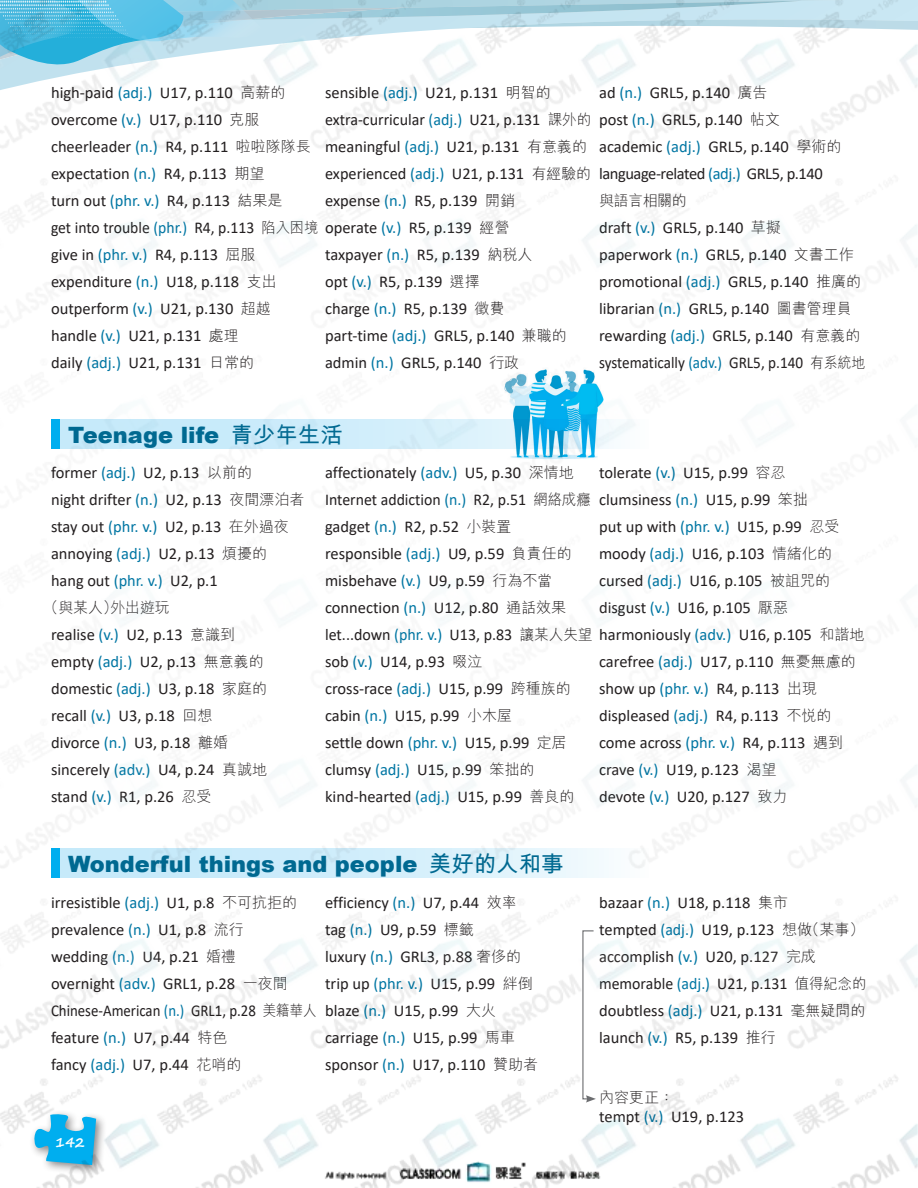
<style>
.page{position:relative;width:918px;height:1188px;background:#fff}
.page>*{position:absolute;margin:0;border:0;box-sizing:border-box;transform-origin:0 0}
.t1{font:900 22.5px "Arial";color:#006991}
.t2{font:16.5px/27px "Calibri";color:#231f20}
.t3{font:300 15px "M Hei HK";color:#231f20}
.t4{font:700 13.5px "Segoe Script";color:#fff}
.s1{color:#0076a3}
.s2{font-family:"M Hei HK";font-weight:300;font-size:15px}
.s3{font-family:"M Hei HK";font-weight:700}
</style>
<div class="page">
<img style="left:0;top:0;width:918px;height:1188px">
<p class="t2" style="left:51px;top:79px;width:460px">high-paid <span class="s1">(adj.)</span> U17, p.110 <span class="s2">高薪的<br></span>overcome <span class="s1">(v.)</span> U17, p.110 <span class="s2">克服<br></span>cheerleader <span class="s1">(n.)</span> R4, p.111 <span class="s2">啦啦隊隊長<br></span>expectation <span class="s1">(n.)</span> R4, p.113 <span class="s2">期望<br></span>turn out <span class="s1">(phr. v.)</span> R4, p.113 <span class="s2">結果是<br></span>get into trouble <span class="s1">(phr.)</span> R4, p.113 <span class="s2">陷入困境</span> operate <span class="s1">(v.)</span> R5, p.139 <span class="s2">經營</span>give in <span class="s1">(phr. v.)</span> R4, p.113 <span class="s2">屈服<br></span>expenditure <span class="s1">(n.)</span> U18, p.118 <span class="s2">支出<br></span>outperform <span class="s1">(v.)</span> U21, p.130 <span class="s2">超越<br></span>handle <span class="s1">(v.)</span> U21, p.131 <span class="s2">處理<br></span>daily <span class="s1">(adj.)</span> U21, p.131 <span class="s2">日常的</span></p>
<p class="t2" style="left:325px;top:79px;width:268px">sensible <span class="s1">(adj.)</span> U21, p.131 <span class="s2">明智的</span>extra-curricular <span class="s1">(adj.)</span> U21, p.131 <span class="s2">課外的</span>meaningful <span class="s1">(adj.)</span> U21, p.131 <span class="s2">有意義的</span>experienced <span class="s1">(adj.)</span> U21, p.131 <span class="s2">有經驗的</span>expense <span class="s1">(n.)</span> R5, p.139 <span class="s2">開銷</span></p>
<p class="t2" style="left:325px;top:241px;width:243px">taxpayer <span class="s1">(n.)</span> R5, p.139 <span class="s2">納稅人<br></span>opt <span class="s1">(v.)</span> R5, p.139 <span class="s2">選擇<br></span>charge <span class="s1">(n.)</span> R5, p.139 <span class="s2">徵費</span>part-time <span class="s1">(adj.)</span> GRL5, p.140 <span class="s2">兼職的</span>admin <span class="s1">(n.)</span> GRL5, p.140 <span class="s2">行政</span></p>
<p class="t2" style="left:599px;top:79px;width:244px">ad <span class="s1">(n.)</span> GRL5, p.140 <span class="s2">廣告<br></span>post <span class="s1">(n.)</span> GRL5, p.140 <span class="s2">帖文</span>academic <span class="s1">(adj.)</span> GRL5, p.140 <span class="s2">學術的</span>language-related <span class="s1">(adj.)</span> GRL5, p.140</p>
<p class="t3" style="left:599px;top:193px;width:89px">與語言相關的</p>
<p class="t2" style="left:599px;top:214px;width:268px">draft <span class="s1">(v.)</span> GRL5, p.140 <span class="s2">草擬<br></span>paperwork <span class="s1">(n.)</span> GRL5, p.140 <span class="s2">文書工作</span>promotional <span class="s1">(adj.)</span> GRL5, p.140 <span class="s2">推廣的</span>librarian <span class="s1">(n.)</span> GRL5, p.140 <span class="s2">圖書管理員</span>rewarding <span class="s1">(adj.)</span> GRL5, p.140 <span class="s2">有意義的</span>systematically <span class="s1">(adv.)</span> GRL5, p.140 <span class="s2">有系統地</span></p>
<h1 class="t1" style="left:68px;top:418px;width:276px">Teenage life <span class="s3">青少年生活</span></h1>
<p class="t2" style="left:51px;top:458px;width:255px">former <span class="s1">(adj.)</span> U2, p.13 <span class="s2">以前的<br></span>night drifter <span class="s1">(n.)</span> U2, p.13 <span class="s2">夜間漂泊者</span>stay out <span class="s1">(phr. v.)</span> U2, p.13 <span class="s2">在外過夜</span>annoying <span class="s1">(adj.)</span> U2, p.13 <span class="s2">煩擾的<br></span>hang out <span class="s1">(phr. v.)</span> U2, p.1</p>
<p class="t3" style="left:44px;top:599px;width:128px">（與某人）外出遊玩</p>
<p class="t2" style="left:51px;top:620px;width:218px">realise <span class="s1">(v.)</span> U2, p.13 <span class="s2">意識到</span>empty <span class="s1">(adj.)</span> U2, p.13 <span class="s2">無意義的</span>domestic <span class="s1">(adj.)</span> U3, p.18 <span class="s2">家庭的</span>recall <span class="s1">(v.)</span> U3, p.18 <span class="s2">回想<br></span>divorce <span class="s1">(n.)</span> U3, p.18 <span class="s2">離婚</span>sincerely <span class="s1">(adv.)</span> U4, p.24 <span class="s2">真誠地</span>stand <span class="s1">(v.)</span> R1, p.26 <span class="s2">忍受</span></p>
<p class="t2" style="left:599px;top:458px;width:242px">tolerate <span class="s1">(v.)</span> U15, p.99 <span class="s2">容忍</span>clumsiness <span class="s1">(n.)</span> U15, p.99 <span class="s2">笨拙<br></span>put up with <span class="s1">(phr. v.)</span> U15, p.99 <span class="s2">忍受</span>moody <span class="s1">(adj.)</span> U16, p.103 <span class="s2">情緒化的</span>cursed <span class="s1">(adj.)</span> U16, p.105 <span class="s2">被詛咒的</span>disgust <span class="s1">(v.)</span> U16, p.105 <span class="s2">厭惡</span></p>
<p class="t2" style="left:599px;top:647px;width:258px">carefree <span class="s1">(adj.)</span> U17, p.110 <span class="s2">無憂無慮的</span>show up <span class="s1">(phr. v.)</span> R4, p.113 <span class="s2">出現</span>displeased <span class="s1">(adj.)</span> R4, p.113 <span class="s2">不悅的</span>come across <span class="s1">(phr. v.)</span> R4, p.113 <span class="s2">遇到</span>crave <span class="s1">(v.)</span> U19, p.123 <span class="s2">渴望<br></span>devote <span class="s1">(v.)</span> U20, p.127 <span class="s2">致力</span></p>
<p class="t2" style="left:325px;top:458px;width:541px">affectionately <span class="s1">(adv.)</span> U5, p.30 <span class="s2">深情地<br></span>Internet addiction <span class="s1">(n.)</span> R2, p.51 <span class="s2">網絡成癮<br></span>gadget <span class="s1">(n.)</span> R2, p.52 <span class="s2">小裝置<br></span>responsible <span class="s1">(adj.)</span> U9, p.59 <span class="s2">負責任的<br></span>misbehave <span class="s1">(v.)</span> U9, p.59 <span class="s2">行為不當<br></span>connection <span class="s1">(n.)</span> U12, p.80 <span class="s2">通話效果<br></span>let...down <span class="s1">(phr. v.)</span> U13, p.83 <span class="s2">讓某人失望</span> harmoniously <span class="s1">(adv.)</span> U16, p.105 <span class="s2">和諧地</span>sob <span class="s1">(v.)</span> U14, p.93 <span class="s2">啜泣<br></span>cross-race <span class="s1">(adj.)</span> U15, p.99 <span class="s2">跨種族的<br></span>cabin <span class="s1">(n.)</span> U15, p.99 <span class="s2">小木屋<br></span>settle down <span class="s1">(phr. v.)</span> U15, p.99 <span class="s2">定居<br></span>clumsy <span class="s1">(adj.)</span> U15, p.99 <span class="s2">笨拙的<br></span>kind-hearted <span class="s1">(adj.)</span> U15, p.99 <span class="s2">善良的</span></p>
<h1 class="t1" style="left:68px;top:847px;width:497px">Wonderful things and people <span class="s3">美好的人和事</span></h1>
<p class="t2" style="left:51px;top:888px;width:267px">irresistible <span class="s1">(adj.)</span> U1, p.8 <span class="s2">不可抗拒的</span>prevalence <span class="s1">(n.)</span> U1, p.8 <span class="s2">流行<br></span>wedding <span class="s1">(n.)</span> U4, p.21 <span class="s2">婚禮<br></span>overnight <span class="s1">(adv.)</span> GRL1, p.28 <span class="s2">一夜間<br></span>Chinese-American <span class="s1">(n.)</span> GRL1, p.28 <span class="s2">美籍華人</span>feature <span class="s1">(n.)</span> U7, p.44 <span class="s2">特色<br></span>fancy <span class="s1">(adj.)</span> U7, p.44 <span class="s2">花哨的</span></p>
<p class="t2" style="left:325px;top:888px;width:215px">efficiency <span class="s1">(n.)</span> U7, p.44 <span class="s2">效率</span>tag <span class="s1">(n.)</span> U9, p.59 <span class="s2">標籤<br></span>luxury <span class="s1">(n.)</span> GRL3, p.88 <span class="s2">奢侈的</span>trip up <span class="s1">(phr. v.)</span> U15, p.99 <span class="s2">絆倒</span>blaze <span class="s1">(n.)</span> U15, p.99 <span class="s2">大火</span>carriage <span class="s1">(n.)</span> U15, p.99 <span class="s2">馬車</span>sponsor <span class="s1">(n.)</span> U17, p.110 <span class="s2">贊助者</span></p>
<p class="t2" style="left:599px;top:888px;width:269px">bazaar <span class="s1">(n.)</span> U18, p.118 <span class="s2">集市<br></span>tempted <span class="s1">(adj.)</span> U19, p.123 <span class="s2">想做（某事）</span>accomplish <span class="s1">(v.)</span> U20, p.127 <span class="s2">完成</span>memorable <span class="s1">(adj.)</span> U21, p.131 <span class="s2">值得紀念的</span>doubtless <span class="s1">(adj.)</span> U21, p.131 <span class="s2">毫無疑問的</span>launch <span class="s1">(v.)</span> R5, p.139 <span class="s2">推行</span></p>
<p class="t3" style="left:599px;top:1089px;width:76px">內容更正：</p>
<p class="t2" style="left:599px;top:1103px;width:146px">tempt <span class="s1">(v.)</span> U19, p.123</p>
<p class="t4" style="left:55px;top:1132px;width:31px">142</p>
</div>
